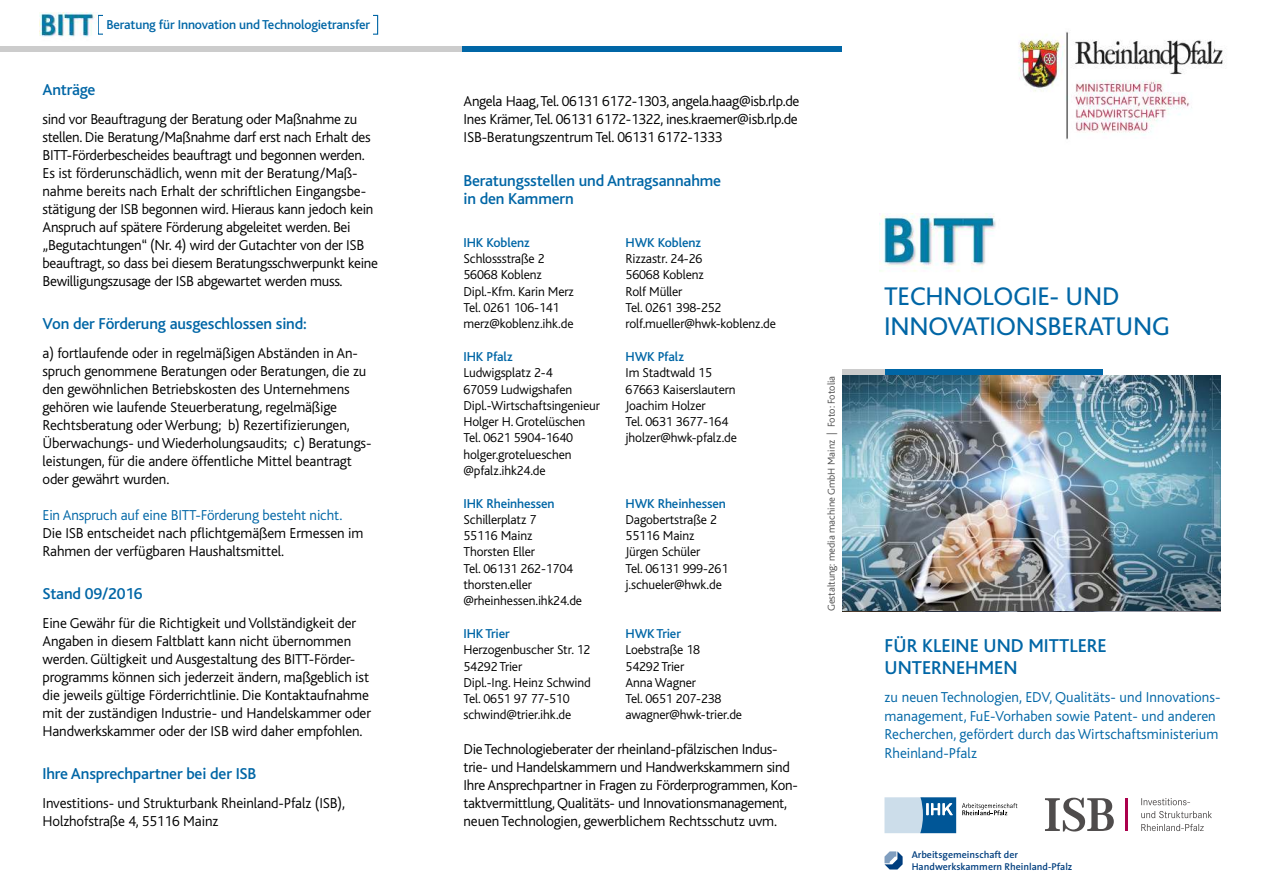
<style>
.page{position:relative;width:1263px;height:893px;background:#fff}
.page>*{position:absolute;margin:0;border:0;box-sizing:border-box;transform-origin:0 0}
.t1{font:26.7px/30px "Bliss";letter-spacing:-.005em;color:#0066a6}
.t2{font:500 19.5px/22.5px "Bliss";color:#0066a6}
.t3{font:500 16.5px/18px "Bliss";letter-spacing:-.01em;color:#0066a6}
.t4{font:300 15px/18px "Bliss";letter-spacing:-.01em;color:#000}
.t5{font:300 15px/18.8px "Bliss";color:#0066a6}
.t6{font:300 13.5px/16.4px "Bliss";letter-spacing:-.01em;color:#000}
.t7{font:500 13.5px "Bliss";letter-spacing:-.01em;color:#0066a6}
.t8{font:300 10.5px "Bliss";color:#4c4c4c}
.t9{font:600 9.9px/12px "The Sans";color:#003e7e}
</style>
<div class="page">
<svg style="left:884px;top:851px;width:19px;height:18px"></svg>
<div style="left:884px;top:797px;width:40px;height:36px;background:#ccddea"></div>
<svg style="left:920px;top:797px;width:36px;height:36px"></svg>
<svg style="left:962px;top:803px;width:55px;height:12px"></svg>
<img style="left:879px;top:214px;width:117px;height:58px">
<img style="left:842px;top:375px;width:378px;height:236px">
<hr style="left:1125px;top:798px;width:3px;height:33px;background:#ab004c">
<svg style="left:1045px;top:798px;width:69px;height:33px"></svg>
<svg style="left:1141px;top:824px;width:63px;height:7px"></svg>
<svg style="left:1141px;top:811px;width:71px;height:7px"></svg>
<svg style="left:1141px;top:798px;width:49px;height:7px"></svg>
<div style="left:0;top:46px;width:463px;height:6px;background:#ccc"></div>
<div style="left:462px;top:46px;width:380px;height:6px;background:#0066a6"></div>
<div style="left:884px;top:369px;width:219px;height:6px;background:#0066a6"></div>
<img style="left:1018px;top:32px;width:205px;height:108px">
<div style="left:842px;top:369px;width:43px;height:6px;background:#ccc"></div>
<img style="left:40px;top:13px;width:58px;height:24px">
<p class="t7" style="left:107px;top:18px;width:265px">Beratung für Innovation und Technologietransfer</p>
<p class="t3" style="left:43px;top:82px;width:54px">Anträge</p>
<p class="t4" style="left:43px;top:111px;width:337px">sind vor Beauftragung der Beratung oder Maßnahme zu stellen. Die Beratung/Maßnahme darf erst nach Erhalt des BITT-Förderbescheides beauftragt und begonnen werden.<br>Es ist förderunschädlich, wenn mit der Beratung/Maß&shy;nahme bereits nach Erhalt der schriftlichen Eingangsbe&shy;stätigung der ISB begonnen wird. Hieraus kann jedoch kein Anspruch auf spätere Förderung abgeleitet werden. Bei „Begutachtungen“ (Nr. 4) wird der Gutachter von der ISB beauftragt, so dass bei diesem Beratungsschwerpunkt keine Bewilligungszusage der ISB abgewartet werden muss.</p>
<p class="t3" style="left:43px;top:316px;width:266px">Von der Förderung ausgeschlossen sind:</p>
<p class="t4" style="left:43px;top:345px;width:330px">a) fortlaufende oder in regelmäßigen Abständen in An&shy;spruch genommene Beratungen oder Beratungen, die zu den gewöhnlichen Betriebskosten des Unternehmens gehören wie laufende Steuerberatung, regelmäßige Rechtsberatung oder Werbung; b) Rezertifizierungen, Überwachungs- und Wiederholungsaudits; c) Beratungs&shy;leistungen, für die andere öffentliche Mittel beantragt oder gewährt wurden.</p>
<p class="t5" style="left:43px;top:506px;width:301px">Ein Anspruch auf eine BITT-Förderung besteht nicht.</p>
<p class="t4" style="left:43px;top:525px;width:322px">Die ISB entscheidet nach pflichtgemäßem Ermessen im<br>Rahmen der verfügbaren Haushaltsmittel.</p>
<p class="t3" style="left:43px;top:586px;width:102px">Stand 09/2016</p>
<p class="t4" style="left:43px;top:615px;width:330px">Eine Gewähr für die Richtigkeit und Vollständigkeit der Angaben in diesem Faltblatt kann nicht übernommen werden. Gültigkeit und Ausgestaltung des BITT-Förder&shy;programms können sich jederzeit ändern, maßgeblich ist die jeweils gültige Förderrichtlinie. Die Kontaktaufnahme mit der zuständigen Industrie- und Handelskammer oder Handwerkskammer oder der ISB wird daher empfohlen.</p>
<p class="t3" style="left:43px;top:766px;width:215px">Ihre Ansprechpartner bei der ISB</p>
<p class="t4" style="left:43px;top:795px;width:304px">Investitions- und Strukturbank Rheinland-Pfalz (ISB),<br>Holzhofstraße 4, 55116 Mainz</p>
<p class="t4" style="left:463px;top:93px;width:337px;text-align:justify">Angela Haag, Tel. 06131 6172-1303, angela.haag@isb.rlp.de Ines Krämer, Tel. 06131 6172-1322, ines.kraemer@isb.rlp.de ISB-Beratungszentrum Tel. 06131 6172-1333</p>
<p class="t3" style="left:463px;top:172px;width:259px">Beratungsstellen und Antragsannahme in den Kammern</p>
<p class="t7" style="left:463px;top:236px;width:68px">IHK Koblenz</p>
<p class="t7" style="left:625px;top:236px;width:77px">HWK Koblenz</p>
<p class="t6" style="left:463px;top:251px;width:83px">Schlossstraße 2</p>
<p class="t6" style="left:625px;top:251px;width:78px">Rizzastr. 24-26</p>
<p class="t6" style="left:463px;top:268px;width:80px">56068 Koblenz</p>
<p class="t6" style="left:625px;top:268px;width:80px">56068 Koblenz</p>
<p class="t6" style="left:463px;top:284px;width:112px">Dipl.-Kfm. Karin Merz</p>
<p class="t6" style="left:625px;top:284px;width:58px">Rolf Müller</p>
<p class="t6" style="left:463px;top:300px;width:98px">Tel. 0261 106-141</p>
<p class="t6" style="left:625px;top:300px;width:98px">Tel. 0261 398-252</p>
<p class="t6" style="left:463px;top:316px;width:112px">merz@koblenz.ihk.de</p>
<p class="t6" style="left:625px;top:316px;width:152px">rolf.mueller@hwk-koblenz.de</p>
<p class="t7" style="left:463px;top:350px;width:51px">IHK Pfalz</p>
<p class="t7" style="left:625px;top:350px;width:60px">HWK Pfalz</p>
<p class="t6" style="left:463px;top:365px;width:91px">Ludwigsplatz 2-4</p>
<p class="t6" style="left:625px;top:365px;width:88px">Im Stadtwald 15</p>
<p class="t6" style="left:463px;top:382px;width:110px">67059 Ludwigshafen</p>
<p class="t6" style="left:625px;top:382px;width:112px">67663 Kaiserslautern</p>
<p class="t6" style="left:463px;top:398px;width:138px">Dipl.-Wirtschaftsingenieur</p>
<p class="t6" style="left:625px;top:398px;width:82px">Joachim Holzer</p>
<p class="t6" style="left:463px;top:414px;width:123px">Holger H. Grotelüschen</p>
<p class="t6" style="left:625px;top:414px;width:104px">Tel. 0631 3677-164</p>
<p class="t6" style="left:463px;top:431px;width:111px">Tel. 0621 5904-1640</p>
<p class="t6" style="left:625px;top:431px;width:113px">jholzer@hwk-pfalz.de</p>
<p class="t6" style="left:463px;top:447px;width:110px">holger.grotelueschen @pfalz.ihk24.de</p>
<p class="t7" style="left:463px;top:497px;width:93px">IHK Rheinhessen</p>
<p class="t7" style="left:625px;top:497px;width:102px">HWK Rheinhessen</p>
<p class="t6" style="left:463px;top:512px;width:75px">Schillerplatz 7</p>
<p class="t6" style="left:625px;top:512px;width:93px">Dagobertstraße 2</p>
<p class="t6" style="left:463px;top:528px;width:70px">55116 Mainz</p>
<p class="t6" style="left:625px;top:528px;width:70px">55116 Mainz</p>
<p class="t6" style="left:463px;top:545px;width:73px">Thorsten Eller</p>
<p class="t6" style="left:625px;top:545px;width:76px">Jürgen Schüler</p>
<p class="t6" style="left:463px;top:561px;width:111px">Tel. 06131 262-1704</p>
<p class="t6" style="left:625px;top:561px;width:104px">Tel. 06131 999-261</p>
<p class="t6" style="left:463px;top:577px;width:70px">thorsten.eller</p>
<p class="t6" style="left:625px;top:577px;width:98px">j.schueler@hwk.de</p>
<p class="t6" style="left:463px;top:593px;width:120px">@rheinhessen.ihk24.de</p>
<p class="t7" style="left:463px;top:627px;width:48px">IHK Trier</p>
<p class="t7" style="left:625px;top:627px;width:57px">HWK Trier</p>
<p class="t6" style="left:463px;top:642px;width:128px">Herzogenbuscher Str. 12</p>
<p class="t6" style="left:625px;top:642px;width:76px">Loebstraße 18</p>
<p class="t6" style="left:463px;top:659px;width:60px">54292 Trier</p>
<p class="t6" style="left:625px;top:659px;width:60px">54292 Trier</p>
<p class="t6" style="left:463px;top:675px;width:129px">Dipl.-Ing. Heinz Schwind</p>
<p class="t6" style="left:625px;top:675px;width:72px">Anna Wagner</p>
<p class="t6" style="left:463px;top:691px;width:108px">Tel. 0651 97 77-510</p>
<p class="t6" style="left:625px;top:691px;width:98px">Tel. 0651 207-238</p>
<p class="t6" style="left:463px;top:708px;width:109px">schwind@trier.ihk.de</p>
<p class="t6" style="left:625px;top:708px;width:118px">awagner@hwk-trier.de</p>
<p class="t4" style="left:463px;top:741px;width:336px">Die Technologieberater der rheinland-pfälzischen Indus&shy;trie- und Handelskammern und Handwerkskammern sind Ihre Ansprechpartner in Fragen zu Förderprogrammen, Kon&shy;taktvermittlung, Qualitäts- und Innovationsmanagement, neuen Technologien, gewerblichem Rechtsschutz uvm.</p>
<p class="t8" style="left:827px;top:611px;width:237px;rotate:-90deg">Gestaltung: media machine GmbH Mainz | Foto: Fotolia</p>
<h1 class="t1" style="left:884px;top:281px;width:288px">TECHNOLOGIE- UND<br>INNOVATIONSBERATUNG</h1>
<h2 class="t2" style="left:884px;top:635px;width:224px">FÜR KLEINE UND MITTLERE<br>UNTERNEHMEN</h2>
<p class="t5" style="left:884px;top:688px;width:337px">zu neuen Technologien, EDV, Qualitäts- und Innovations&shy;management, FuE-Vorhaben sowie Patent- und anderen Recherchen, gefördert durch das Wirtschaftsministerium Rheinland-Pfalz</p>
<p class="t9" style="left:912px;top:850px;width:162px">Arbeitsgemeinschaft der<br>Handwerkskammern Rheinland-Pfalz</p>
</div>
